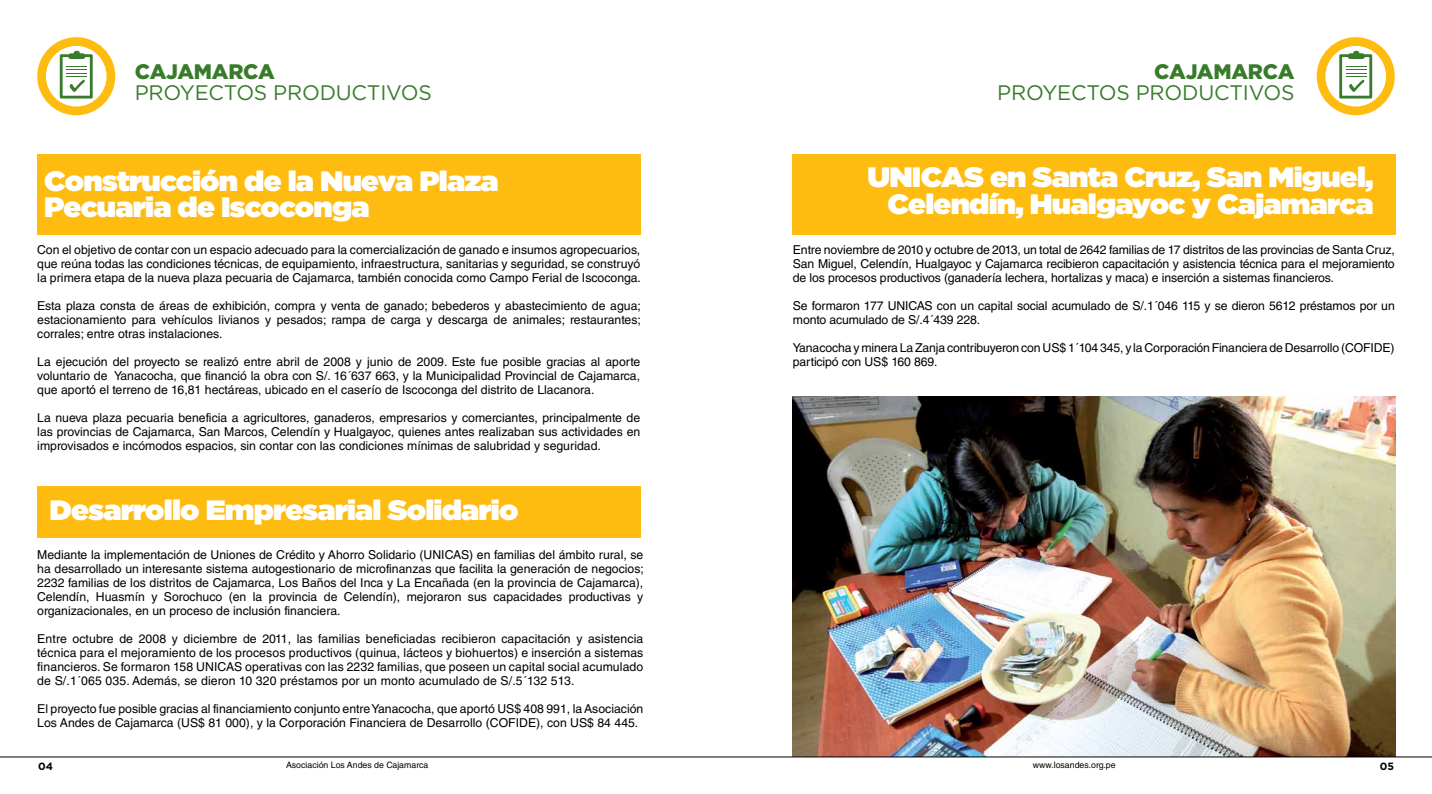
<style>
.page{position:relative;width:1432px;height:794px;background:#fff}
.page>*{position:absolute;margin:0;border:0;box-sizing:border-box;transform-origin:0 0}
.t1{font:900 28px/26.2px "Gotham";letter-spacing:-.025em;color:#fff;scale:1.07 1}
.t2{font:21px "Gotham";letter-spacing:-.01em;color:#387c2b}
.t3{font:900 21px "Gotham";letter-spacing:-.01em;color:#387c2b}
.t4{font:12.25px/14px "Helvetica LT Std";color:#000;text-align:justify}
.t5{font:700 10.5px "Gotham";color:#000}
.t6{font:8.75px "Helvetica LT Std";color:#000}
</style>
<div class="page">
<div style="left:37px;top:154px;width:603px;height:80px;background:#febc11"></div>
<div style="left:792px;top:154px;width:603px;height:80px;background:#febc11"></div>
<div style="left:37px;top:486px;width:603px;height:51px;background:#febc11"></div>
<img style="left:792px;top:397px;width:603px;height:359px">
<hr style="left:0;top:756px;width:1431px;height:1px;background:#000">
<div style="left:1316px;top:37px;width:78px;height:78px;background:#febc11;border-radius:50%"></div>
<div style="left:1325px;top:46px;width:60px;height:60px;background:#fff;border-radius:50%"></div>
<svg style="left:1338px;top:51px;width:33px;height:47px"></svg>
<div style="left:37px;top:37px;width:78px;height:78px;background:#febc11;border-radius:50%"></div>
<div style="left:46px;top:46px;width:60px;height:60px;background:#fff;border-radius:50%"></div>
<svg style="left:60px;top:51px;width:33px;height:47px"></svg>
<h2 class="t3" style="left:135px;top:57px;width:142px">CAJAMARCA</h2>
<h2 class="t2" style="left:135px;top:79px;width:299px">PROYECTOS PRODUCTIVOS</h2>
<h1 class="t1" style="left:44px;top:168px;width:426px">Construcción de la Nueva Plaza<br>Pecuaria de Iscoconga</h1>
<p class="t4" style="left:37px;top:243px;width:605px">Con el objetivo de contar con un espacio adecuado para la comercialización de ganado e insumos agropecuarios, que reúna todas las condiciones técnicas, de equipamiento, infraestructura, sanitarias y seguridad, se construyó la primera etapa de la nueva plaza pecuaria de Cajamarca, también conocida como Campo Ferial de Iscoconga.</p>
<p class="t4" style="left:37px;top:299px;width:605px">Esta plaza consta de áreas de exhibición, compra y venta de ganado; bebederos y abastecimiento de agua; estacionamiento para vehículos livianos y pesados; rampa de carga y descarga de animales; restaurantes; corrales; entre otras instalaciones.</p>
<p class="t4" style="left:37px;top:355px;width:604px">La ejecución del proyecto se realizó entre abril de 2008 y junio de 2009. Este fue posible gracias al aporte voluntario de Yanacocha, que financió la obra con S/. 16´637 663, y la Municipalidad Provincial de Cajamarca, que aportó el terreno de 16,81 hectáreas, ubicado en el caserío de Iscoconga del distrito de Llacanora.</p>
<p class="t4" style="left:37px;top:411px;width:604px">La nueva plaza pecuaria beneficia a agricultores, ganaderos, empresarios y comerciantes, principalmente de las provincias de Cajamarca, San Marcos, Celendín y Hualgayoc, quienes antes realizaban sus actividades en improvisados e incómodos espacios, sin contar con las condiciones mínimas de salubridad y seguridad.</p>
<h1 class="t1" style="left:50px;top:496px;width:439px">Desarrollo Empresarial Solidario</h1>
<p class="t4" style="left:37px;top:547px;width:608px">Mediante la implementación de Uniones de Crédito y Ahorro Solidario (UNICAS) en familias del ámbito rural, se ha desarrollado un interesante sistema autogestionario de microfinanzas que facilita la generación de negocios; 2232 familias de los distritos de Cajamarca, Los Baños del Inca y La Encañada (en la provincia de Cajamarca), Celendín, Huasmín y Sorochuco (en la provincia de Celendín), mejoraron sus capacidades productivas y organizacionales, en un proceso de inclusión financiera.</p>
<p class="t4" style="left:37px;top:631px;width:607px">Entre octubre de 2008 y diciembre de 2011, las familias beneficiadas recibieron capacitación y asistencia técnica para el mejoramiento de los procesos productivos (quinua, lácteos y biohuertos) e inserción a sistemas financieros. Se formaron 158 UNICAS operativas con las 2232 familias, que poseen un capital social acumulado de S/.1´065 035. Además, se dieron 10 320 préstamos por un monto acumulado de S/.5´132 513.</p>
<p class="t4" style="left:37px;top:701px;width:607px">El proyecto fue posible gracias al financiamiento conjunto entre Yanacocha, que aportó US$ 408 991, la Asociación<br>Los Andes de Cajamarca (US$ 81 000), y la Corporación Financiera de Desarrollo (COFIDE), con US$ 84 445.</p>
<h2 class="t3" style="left:1154px;top:57px;width:142px">CAJAMARCA</h2>
<h2 class="t2" style="left:997px;top:79px;width:299px">PROYECTOS PRODUCTIVOS</h2>
<h1 class="t1" style="left:887px;top:164px;width:455px;text-align:right">en Santa Cruz, San Miguel,<br>Celendín, Hualgayoc y Cajamarca</h1>
<p class="t4" style="left:792px;top:243px;width:603px">Entre noviembre de 2010 y octubre de 2013, un total de 2642 familias de 17 distritos de las provincias de Santa Cruz, San Miguel, Celendín, Hualgayoc y Cajamarca recibieron capacitación y asistencia técnica para el mejoramiento de los procesos productivos (ganadería lechera, hortalizas y maca) e inserción a sistemas financieros.</p>
<p class="t4" style="left:792px;top:299px;width:603px">Se formaron 177 UNICAS con un capital social acumulado de S/.1´046 115 y se dieron 5612 préstamos por un monto acumulado de S/.4´439 228.</p>
<p class="t4" style="left:792px;top:341px;width:603px">Yanacocha y minera La Zanja contribuyeron con US$ 1´104 345, y la Corporación Financiera de Desarrollo (COFIDE) participó con US$ 160 869.</p>
<h1 class="t1" style="left:867px;top:164px;width:19px">UNICAS</h1>
<p class="t5" style="left:38px;top:759px;width:16px">04</p>
<p class="t6" style="left:286px;top:759px;width:144px">Asociación Los Andes de Cajamarca</p>
<p class="t6" style="left:1032px;top:759px;width:84px">www.losandes.org.pe</p>
<p class="t5" style="left:1379px;top:759px;width:16px">05</p>
</div>
